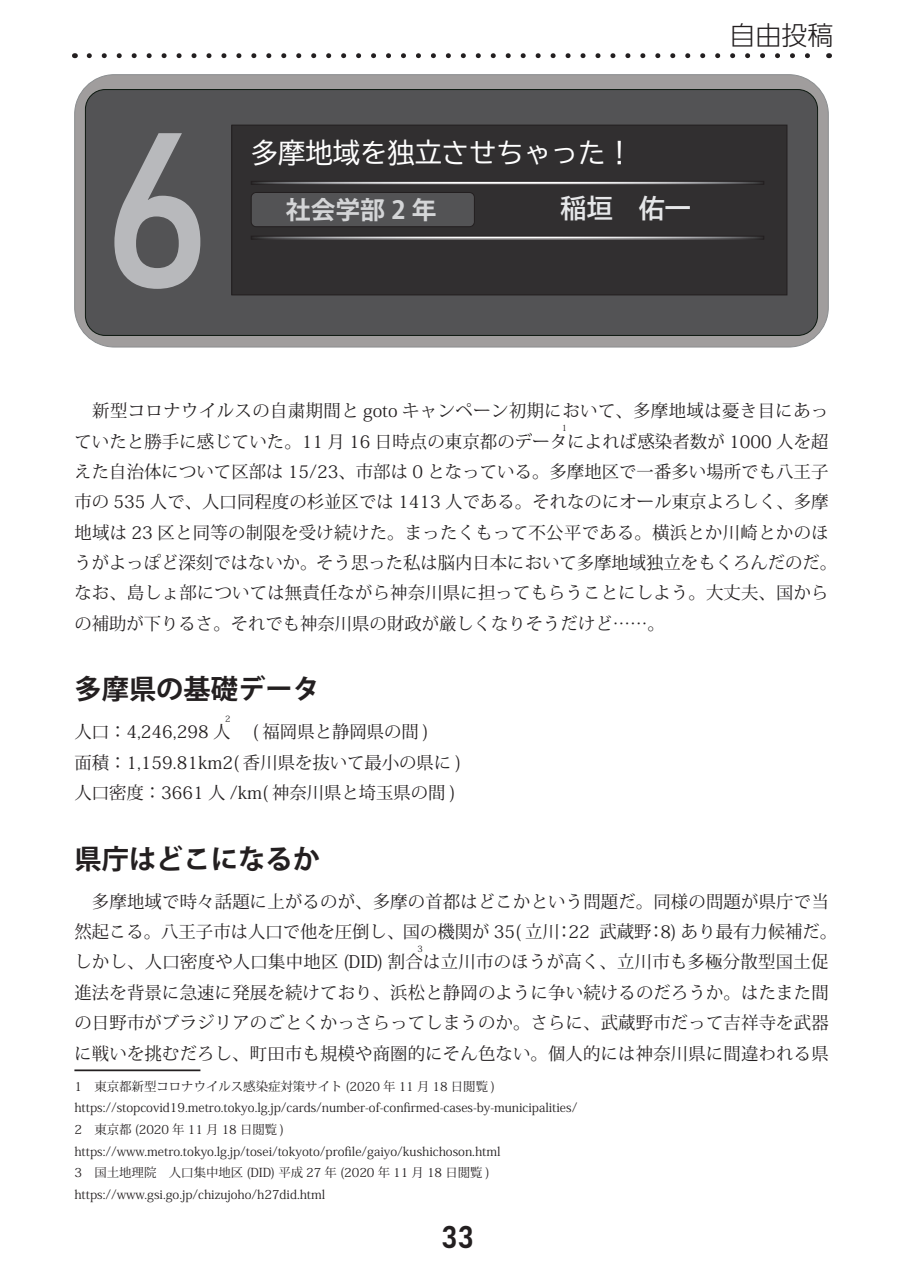
<style>
.page{position:relative;width:903px;height:1275px;background:#fff}
.page>*{position:absolute;margin:0;border:0;box-sizing:border-box;transform-origin:0 0}
.t1{font:217px "Bahnschrift";color:#b8b9bc}
.t2{font:30.97px "Bahnschrift";color:#231f20}
.t3{font:700 27.3px "Koz Go Pr 6 N";color:#231f20}
.t4{font:27.3px "BIZ UD Gothic";color:#fff}
.t5{font:300 26.07px "UD Shin Go Pr 6 N";color:#231f20}
.t6{font:26.07px "BIZ UD Gothic Bold";color:#e6e7e9}
.t7{font:700 24.85px "Koz Go Pr 6 N";color:#d4d5d7}
.t8{font:17.32px/30.4px "Koz Min Pr 6 N";letter-spacing:.01em;color:#231f20}
.t9{font:12.42px/21.7px "Koz Min Pr 6 N";color:#231f20}
.t10{font:8.75px "Koz Min Pr 6 N";color:#231f20}
</style>
<div class="page">
<svg style="left:89px;top:53px;width:721px;height:5px"></svg>
<div style="left:75px;top:75px;width:753px;height:272px;background:#a09d9d;border-radius:40px"></div>
<div style="left:85px;top:90px;width:732px;height:245px;background:#535355;border-radius:20px"></div>
<div style="left:85px;top:89px;width:733px;height:247px;border:1px solid #0c180f;border-radius:20px"></div>
<div style="left:232px;top:125px;width:555px;height:170px;background:#312f30"></div>
<div style="left:251px;top:192px;width:223px;height:35px;background:#535355;border-radius:5px"></div>
<div style="left:251px;top:192px;width:224px;height:35px;border:1px solid #231f20;border-radius:5px"></div>
<div style="left:251px;top:181px;width:513px;height:4px;border:1px solid #231f20"></div>
<div style="left:251px;top:236px;width:513px;height:3px;border:1px solid #231f20"></div>
<hr style="left:74px;top:1069px;width:126px;height:2px;background:#231f20">
<h1 class="t1" style="left:102px;top:74px;width:113px">6</h1>
<h3 class="t5" style="left:729px;top:14px;width:106px">自由投稿</h3>
<h3 class="t5" style="left:703px;top:14px;width:80px">テーマ</h3>
<h3 class="t4" style="left:251px;top:139px;width:383px">多摩地域を独立させちゃった！</h3>
<h3 class="t7" style="left:286px;top:195px;width:152px">社会学部 2 年</h3>
<h3 class="t6" style="left:561px;top:195px;width:132px">稲垣　佑一</h3>
<p class="t8" style="left:74px;top:396px;width:756px">　新型コロナウイルスの自粛期間と goto キャンペーン初期において、多摩地域は憂き目にあっていたと勝手に感じていた。11 月 16 日時点の東京都のデータによれば感染者数が 1000 人を超</p>
<p class="t10" style="left:562px;top:423px;width:7px">1</p>
<p class="t8" style="left:74px;top:457px;width:764px">えた自治体について区部は 15/23、市部は 0 となっている。多摩地区で一番多い場所でも八王子市の 535 人で、人口同程度の杉並区では 1413 人である。それなのにオール東京よろしく、多摩地域は 23 区と同等の制限を受け続けた。まったくもって不公平である。横浜とか川崎とかのほうがよっぽど深刻ではないか。そう思った私は脳内日本において多摩地域独立をもくろんだのだ。なお、島しょ部については無責任ながら神奈川県に担ってもらうことにしよう。大丈夫、国からの補助が下りるさ。それでも神奈川県の財政が厳しくなりそうだけど……。</p>
<h3 class="t3" style="left:74px;top:674px;width:247px">多摩県の基礎データ</h3>
<p class="t8" style="left:74px;top:717px;width:356px">人口：4,246,298 人　 ( 福岡県と静岡県の間 )</p>
<p class="t10" style="left:225px;top:714px;width:7px">2</p>
<p class="t8" style="left:74px;top:747px;width:388px">面積：1,159.81km2( 香川県を抜いて最小の県に )人口密度：3661 人 /km( 神奈川県と埼玉県の間 )</p>
<h3 class="t3" style="left:74px;top:843px;width:247px">県庁はどこになるか</h3>
<p class="t8" style="left:74px;top:886px;width:764px">　多摩地域で時々話題に上がるのが、多摩の首都はどこかという問題だ。同様の問題が県庁で当然起こる。八王子市は人口で他を圧倒し、国の機関が 35( 立川：22 武蔵野：8) あり最有力候補だ。しかし、人口密度や人口集中地区 (DID) 割合は立川市のほうが高く、立川市も多極分散型国土促</p>
<p class="t10" style="left:417px;top:944px;width:7px">3</p>
<p class="t8" style="left:74px;top:978px;width:756px;text-align:justify">進法を背景に急速に発展を続けており、浜松と静岡のように争い続けるのだろうか。はたまた間の日野市がブラジリアのごとくかっさらってしまうのか。さらに、武蔵野市だって吉祥寺を武器に戦いを挑むだろし、町田市も規模や商圏的にそん色ない。個人的には神奈川県に間違われる県</p>
<p class="t9" style="left:74px;top:1075px;width:504px">1　東京都新型コロナウイルス感染症対策サイト (2020 年 11 月 18 日閲覧 ) https://stopcovid19.metro.tokyo.lg.jp/cards/number-of-confirmed-cases-by-municipalities/ 2　東京都 (2020 年 11 月 18 日閲覧 ) https://www.metro.tokyo.lg.jp/tosei/tokyoto/profile/gaiyo/kushichoson.html<br>3　国土地理院　人口集中地区 (DID) 平成 27 年 (2020 年 11 月 18 日閲覧 ) https://www.gsi.go.jp/chizujoho/h27did.html</p>
<h2 class="t2" style="left:441px;top:1218px;width:34px">33</h2>
</div>
